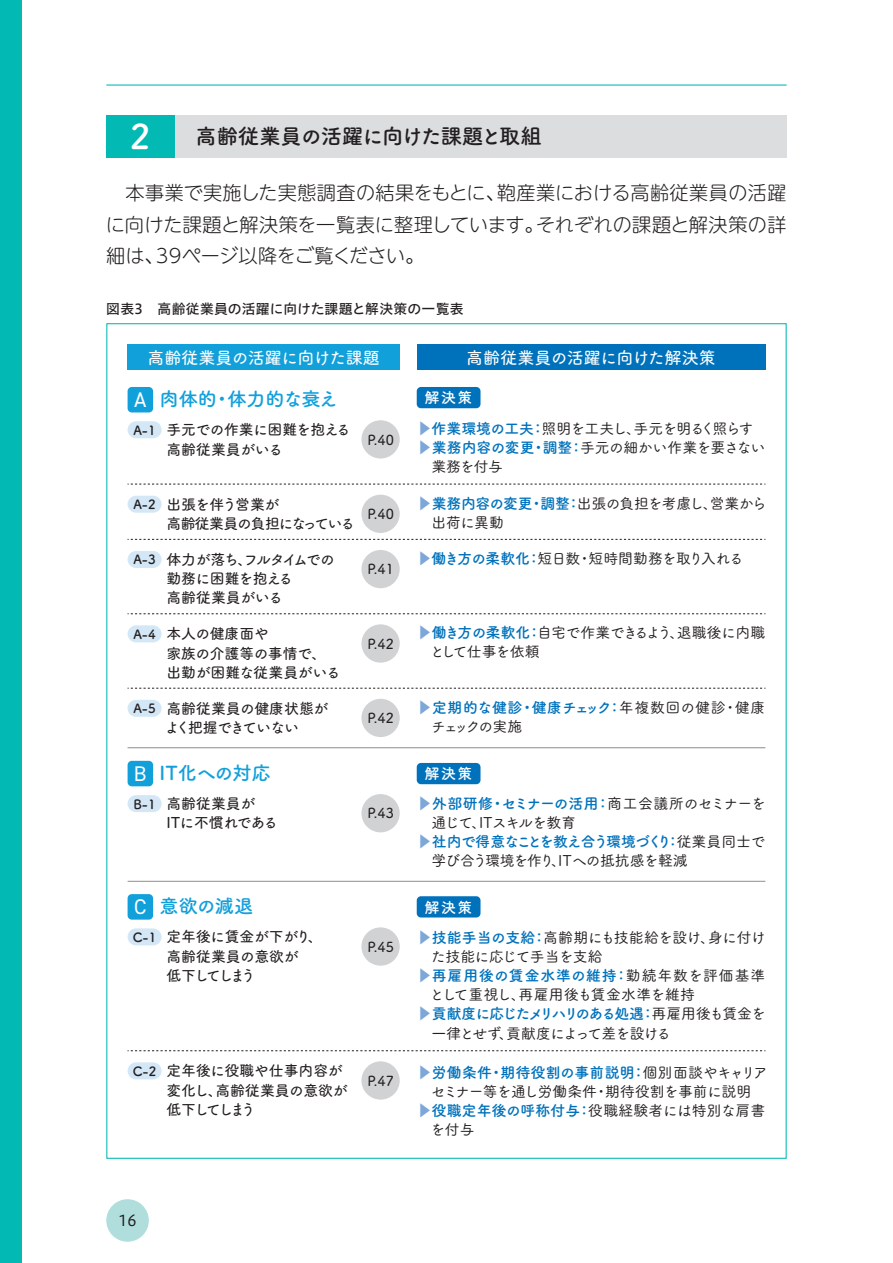
<style>
.page{position:relative;width:893px;height:1263px;background:#fff}
.page>*{position:absolute;margin:0;border:0;box-sizing:border-box;transform-origin:0 0}
.t1{font:34.05px "Tsuku A Rd Gothic Std B";color:#fff}
.t2{font:21.3px "Tsuku A Rd Gothic Std B";letter-spacing:-.045em;color:#231f20}
.t3{font:21.3px "DIN2014";color:#fff}
.t4{font:300 19.2px/32px "UD Shin M Go Pr 6";letter-spacing:.005em;color:#231f20;text-align:justify}
.t5{font:19.2px "Tsuku A Rd Gothic Std B";color:#12a0db}
.t6{font:16.95px "Tsuku A Rd Gothic Std D";letter-spacing:-.01em;color:#fff}
.t7{font:14.85px/19.2px "Tsuku A Rd Gothic Std M";letter-spacing:-.035em;color:#231f20}
.t8{font:14.85px/19.2px "Tsuku A Rd Gothic Std D";letter-spacing:-.03em;color:#231f20}
.t9{font:14.85px "Tsuku A Rd Gothic Std B";color:#0072bc}
.t10{font:14.85px "Tsuku A Rd Gothic Std M";letter-spacing:.01em;color:#231f20}
.t11{font:14.85px "Tsuku A Rd Gothic Std M";letter-spacing:-.09em;color:#231f20}
.t12{font:14.85px/19.2px "Tsuku A Rd Gothic Std D";color:#231f20}
.t13{font:14.85px "Tsuku A Rd Gothic Std B";letter-spacing:-.09em;color:#0072bc}
.t14{font:14.85px "Tsuku A Rd Gothic Std B";letter-spacing:-.12em;color:#0072bc}
.t15{font:14.85px "Tsuku A Rd Gothic Std B";letter-spacing:-.025em;color:#0072bc}
.t16{font:14.85px "Tsuku A Rd Gothic Std B";letter-spacing:.06em;color:#0072bc}
.t17{font:14.85px/19.2px "Tsuku A Rd Gothic Std D";letter-spacing:-.085em;color:#231f20}
.t18{font:14.85px "Tsuku A Rd Gothic Std M";letter-spacing:-.07em;color:#231f20}
.t19{font:14.85px "Tsuku A Rd Gothic Std B";letter-spacing:.1em;color:#fff}
.t20{font:14.85px "Tsuku A Rd Gothic Std M";letter-spacing:-.165em;color:#231f20}
.t21{font:14.85px "Hiragino UD Sans Std N W4";color:#231f20}
.t22{font:13.8px "Tsuku A Rd Gothic Std D";color:#231f20}
.t23{font:13.8px "Hiragino UD Sans Std N W5";letter-spacing:.01em;color:#231f20}
.t24{font:12.75px "Tsuku A Rd Gothic Std B";color:#231f20}
.s1{font-family:"Koz Go Pr 6 N";color:#7ca7d8}
.s2{font-family:"Tsuku A Rd Gothic Std B";color:#0072bc}
.s3{font-family:"Tsuku A Rd Gothic Std M";color:#231f20}
</style>
<div class="page">
<div style="left:106px;top:1199px;width:43px;height:43px;background:#afdedd;border-radius:50%"></div>
<div style="left:0;top:0;width:21px;height:1263px;background:#03b9b4"></div>
<hr style="left:106px;top:85px;width:681px;height:1px;background:#03b9b4">
<div style="left:174px;top:115px;width:613px;height:42px;background:#dcdddf"></div>
<div style="left:106px;top:115px;width:68px;height:42px;background:#03b9b4"></div>
<hr style="left:128px;top:747px;width:637px;height:1px;background:#939598">
<hr style="left:128px;top:881px;width:637px;height:1px;background:#939598">
<div style="left:128px;top:344px;width:272px;height:26px;background:#12a0db"></div>
<div style="left:417px;top:344px;width:348px;height:26px;background:#0072bc"></div>
<div style="left:417px;top:387px;width:63px;height:21px;background:#0072bc;border-radius:4px"></div>
<div style="left:417px;top:763px;width:63px;height:21px;background:#0072bc;border-radius:4px"></div>
<div style="left:417px;top:896px;width:63px;height:21px;background:#0072bc;border-radius:4px"></div>
<div style="left:128px;top:421px;width:34px;height:17px;background:#d4e7f6;border-radius:9px"></div>
<svg style="left:128px;top:484px;width:637px;height:1px"></svg>
<div style="left:128px;top:496px;width:34px;height:17px;background:#d4e7f6;border-radius:9px"></div>
<svg style="left:128px;top:539px;width:637px;height:1px"></svg>
<div style="left:128px;top:551px;width:34px;height:17px;background:#d4e7f6;border-radius:9px"></div>
<svg style="left:128px;top:613px;width:637px;height:1px"></svg>
<div style="left:128px;top:625px;width:34px;height:17px;background:#d4e7f6;border-radius:9px"></div>
<svg style="left:128px;top:688px;width:637px;height:1px"></svg>
<div style="left:128px;top:700px;width:34px;height:17px;background:#d4e7f6;border-radius:9px"></div>
<div style="left:361px;top:420px;width:39px;height:38px;background:#d1d2d4;border-radius:50%"></div>
<div style="left:361px;top:495px;width:39px;height:38px;background:#d1d2d4;border-radius:50%"></div>
<div style="left:361px;top:550px;width:39px;height:38px;background:#d1d2d4;border-radius:50%"></div>
<div style="left:361px;top:624px;width:39px;height:39px;background:#d1d2d4;border-radius:50%"></div>
<div style="left:361px;top:699px;width:39px;height:38px;background:#d1d2d4;border-radius:50%"></div>
<div style="left:128px;top:387px;width:25px;height:25px;background:#12a0db;border-radius:4px"></div>
<div style="left:128px;top:928px;width:34px;height:17px;background:#d4e7f6;border-radius:9px"></div>
<div style="left:361px;top:927px;width:39px;height:39px;background:#d1d2d4;border-radius:50%"></div>
<svg style="left:128px;top:1050px;width:637px;height:1px"></svg>
<div style="left:128px;top:1062px;width:34px;height:17px;background:#d4e7f6;border-radius:9px"></div>
<div style="left:361px;top:1061px;width:39px;height:38px;background:#d1d2d4;border-radius:50%"></div>
<div style="left:128px;top:894px;width:25px;height:26px;background:#12a0db;border-radius:4px"></div>
<div style="left:128px;top:795px;width:34px;height:17px;background:#d4e7f6;border-radius:9px"></div>
<div style="left:361px;top:794px;width:39px;height:38px;background:#d1d2d4;border-radius:50%"></div>
<div style="left:128px;top:761px;width:25px;height:25px;background:#12a0db;border-radius:4px"></div>
<h1 class="t1" style="left:130px;top:110px;width:22px">2</h1>
<h2 class="t2" style="left:196px;top:120px;width:348px">高齢従業員の活躍に向けた課題と取組</h2>
<p class="t4" style="left:106px;top:175px;width:682px;text-indent:20px">本事業で実施した実態調査の結果をもとに、鞄産業における高齢従業員の活躍に向けた課題と解決策を一覧表に整理しています。それぞれの課題と解決策の詳細は、39ページ以降をご覧ください。</p>
<p class="t23" style="left:106px;top:298px;width:359px">図表3　高齢従業員の活躍に向けた課題と解決策の一覧表</p>
<p class="t6" style="left:147px;top:344px;width:234px">高齢従業員の活躍に向けた課題</p>
<p class="t6" style="left:466px;top:344px;width:251px">高齢従業員の活躍に向けた解決策</p>
<h2 class="t3" style="left:134px;top:386px;width:14px">A</h2>
<p class="t5" style="left:160px;top:384px;width:180px">肉体的・体力的な衰え</p>
<p class="t19" style="left:425px;top:386px;width:49px">解決策</p>
<p class="t24" style="left:133px;top:420px;width:24px">A-1</p>
<p class="t8" style="left:166px;top:419px;width:186px">手元での作業に困難を抱える高齢従業員がいる</p>
<p class="t24" style="left:133px;top:494px;width:24px">A-2</p>
<p class="t17" style="left:166px;top:494px;width:190px">出張を伴う営業が<br>高齢従業員の負担になっている</p>
<p class="t24" style="left:133px;top:550px;width:24px">A-3</p>
<p class="t8" style="left:166px;top:549px;width:170px">体力が落ち、フルタイムでの勤務に困難を抱える<br>高齢従業員がいる</p>
<p class="t24" style="left:133px;top:624px;width:24px">A-4</p>
<p class="t8" style="left:166px;top:623px;width:176px">本人の健康面や<br>家族の介護等の事情で、出勤が困難な従業員がいる</p>
<p class="t24" style="left:133px;top:699px;width:24px">A-5</p>
<p class="t8" style="left:165px;top:698px;width:165px">高齢従業員の健康状態がよく把握できていない</p>
<h2 class="t3" style="left:134px;top:760px;width:14px">B</h2>
<p class="t24" style="left:133px;top:794px;width:24px">B-1</p>
<p class="t5" style="left:160px;top:758px;width:113px">IT化への対応</p>
<p class="t8" style="left:166px;top:793px;width:113px">高齢従業員が<br>ITに不慣れである</p>
<p class="t22" style="left:368px;top:429px;width:28px">P.40</p>
<p class="t22" style="left:368px;top:503px;width:28px">P.40</p>
<p class="t22" style="left:368px;top:558px;width:28px">P.41</p>
<p class="t22" style="left:368px;top:633px;width:28px">P.42</p>
<p class="t22" style="left:368px;top:707px;width:28px">P.42</p>
<p class="t22" style="left:368px;top:803px;width:28px">P.43</p>
<p class="t5" style="left:160px;top:891px;width:95px">意欲の減退</p>
<p class="t8" style="left:166px;top:926px;width:158px">定年後に賃金が下がり、高齢従業員の意欲が<br>低下してしまう</p>
<h2 class="t3" style="left:134px;top:893px;width:14px">C</h2>
<p class="t24" style="left:133px;top:927px;width:25px">C-1</p>
<p class="t22" style="left:368px;top:936px;width:28px">P.45</p>
<p class="t24" style="left:133px;top:1061px;width:25px">C-2</p>
<p class="t12" style="left:166px;top:1060px;width:183px">定年後に役職や仕事内容が変化し、高齢従業員の意欲が低下してしまう</p>
<p class="t22" style="left:368px;top:1070px;width:28px">P.47</p>
<p class="t11" style="left:417px;top:417px;width:338px"><span class="s1">▶</span><span class="s2">作業環境の工夫：</span>照明を工夫し、手元を明るく照らす</p>
<p class="t7" style="left:417px;top:437px;width:350px"><span class="s1">▶</span><span class="s2">業務内容の変更・調整：</span>手元の細かい作業を要さない</p>
<p class="t7" style="left:432px;top:456px;width:73px">業務を付与</p>
<p class="t7" style="left:432px;top:492px;width:336px;text-indent:-15px"><span class="s1">▶</span><span class="s2">業務内容の変更・調整：</span>出張の負担を考慮し、営業から出荷に異動</p>
<p class="t7" style="left:417px;top:548px;width:328px"><span class="s1">▶</span><span class="s2">働き方の柔軟化：</span>短日数・短時間勤務を取り入れる</p>
<p class="t7" style="left:430px;top:622px;width:337px;text-indent:-13px"><span class="s1">▶</span><span class="s2">働き方の柔軟化：</span>自宅で作業できるよう、退職後に内職として仕事を依頼</p>
<p class="t9" style="left:417px;top:695px;width:350px"><span class="s1">▶</span>定期的な健診・健康チェック：<span class="s3">年複数回の健診・健康</span></p>
<p class="t20" style="left:431px;top:715px;width:93px">チェックの実施</p>
<p class="t19" style="left:425px;top:762px;width:49px">解決策</p>
<p class="t15" style="left:417px;top:792px;width:350px"><span class="s1">▶</span>外部研修・セミナーの活用：<span class="s3">商工会議所のセミナーを</span></p>
<p class="t11" style="left:432px;top:811px;width:146px">通じて、ITスキルを教育</p>
<p class="t13" style="left:417px;top:830px;width:350px"><span class="s1">▶</span>社内で得意なことを教え合う環境づくり：<span class="s3">従業員同士で</span></p>
<p class="t7" style="left:432px;top:850px;width:258px">学び合う環境を作り、ITへの抵抗感を軽減</p>
<p class="t19" style="left:425px;top:895px;width:49px">解決策</p>
<p class="t7" style="left:431px;top:927px;width:336px;text-indent:-14px"><span class="s1">▶</span><span class="s2">技能手当の支給：</span>高齢期にも技能給を設け、身に付けた技能に応じて手当を支給</p>
<p class="t16" style="left:417px;top:964px;width:350px"><span class="s1">▶</span>再雇用後の賃金水準の維持：<span class="s3">勤続年数を評価基準</span></p>
<p class="t10" style="left:430px;top:983px;width:267px">として重視し、再雇用後も賃金水準を維持</p>
<p class="t14" style="left:417px;top:1002px;width:350px"><span class="s1">▶</span>貢献度に応じたメリハリのある処遇：<span class="s3">再雇用後も賃金を</span></p>
<p class="t18" style="left:432px;top:1022px;width:241px">一律とせず、貢献度によって差を設ける</p>
<p class="t9" style="left:417px;top:1060px;width:353px"><span class="s1">▶</span>労働条件・期待役割の事前説明：<span class="s3">個別面談やキャリア</span></p>
<p class="t7" style="left:431px;top:1081px;width:321px">セミナー等を通し労働条件・期待役割を事前に説明</p>
<p class="t10" style="left:417px;top:1099px;width:350px"><span class="s1">▶</span><span class="s2">役職定年後の呼称付与：</span>役職経験者には特別な肩書</p>
<p class="t7" style="left:430px;top:1119px;width:46px">を付与</p>
<p class="t21" style="left:119px;top:1209px;width:20px">16</p>
</div>
